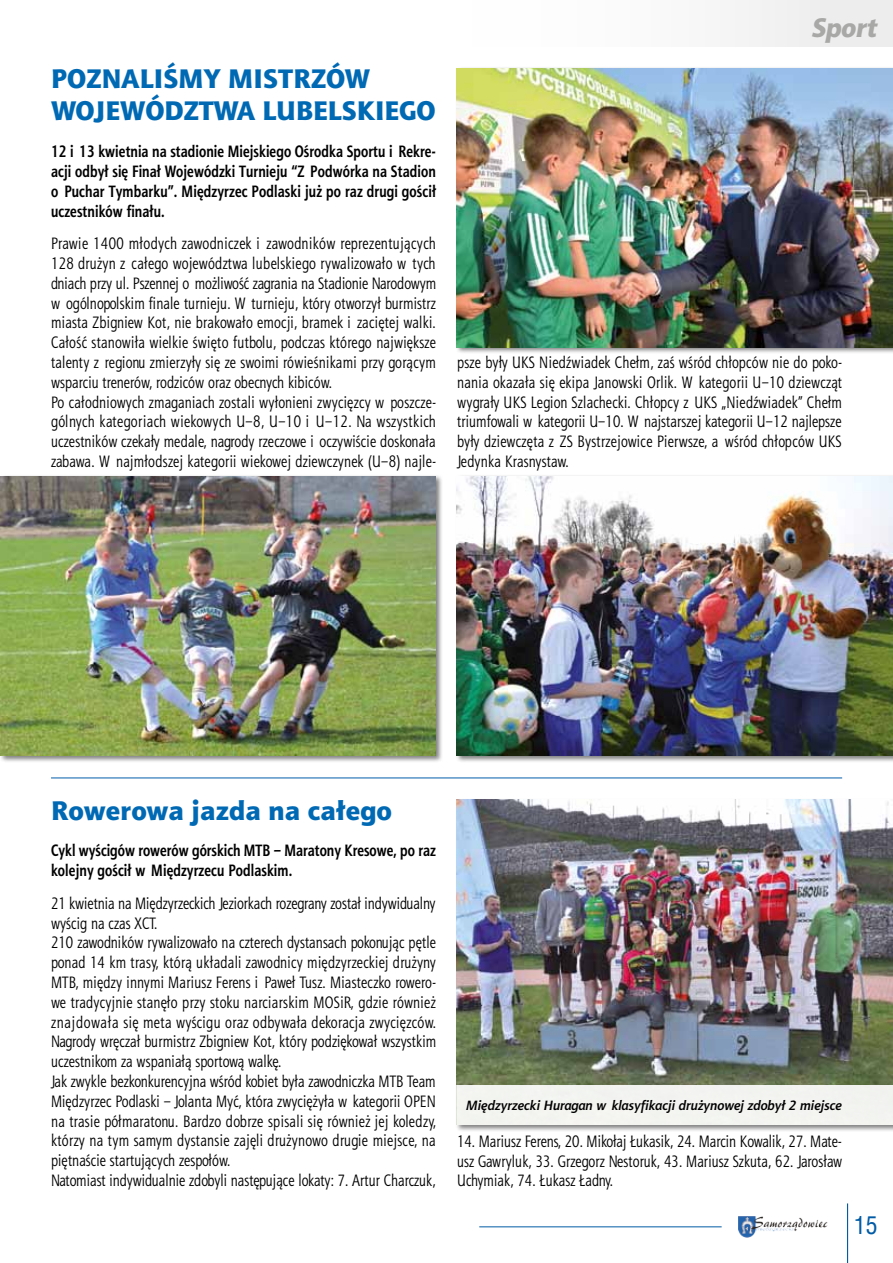
<style>
.page{position:relative;width:893px;height:1263px;background:#fff}
.page>*{position:absolute;margin:0;border:0;box-sizing:border-box;transform-origin:0 0}
.t1{font:27px/32.4px "Aerton EFN Black";color:#0069b4}
.t2{font:italic 27px "Aerton EFN Black";color:#a8a8a7}
.t3{font:25.5px "Arial Narrow";color:#005ba6}
.t4{font:condensed 24px "Helvetica";color:#005ba6}
.t5{font:16.5px/19.8px "Aerton Cnd EFN";letter-spacing:.01em;color:#000}
.t6{font:700 16.5px/19.8px "Aerton Cnd EFN";letter-spacing:.01em;color:#000;text-align:justify}
.t7{font:italic 700 13.5px "Aerton EFN";color:#000}
</style>
<div class="page">
<div style="left:448px;top:0;width:445px;height:47px;background:#f9f9f9"></div>
<hr style="left:847px;top:1203px;width:1px;height:60px;background:#005ba6">
<img style="left:739px;top:1216px;width:89px;height:21px">
<hr style="left:479px;top:1226px;width:243px;height:1px;background:#005ba6">
<hr style="left:51px;top:777px;width:791px;height:1px;background:#005da9">
<div style="left:455px;top:66px;width:438px;height:289px;background:#000;opacity:.5"></div>
<img style="left:457px;top:68px;width:436px;height:279px">
<div style="left:0;top:475px;width:443px;height:288px;background:#000;opacity:.5"></div>
<img style="left:1px;top:476px;width:434px;height:279px">
<div style="left:455px;top:475px;width:438px;height:288px;background:#000;opacity:.5"></div>
<img style="left:457px;top:476px;width:436px;height:279px">
<div style="left:455px;top:798px;width:438px;height:334px;background:#000;opacity:.5"></div>
<img style="left:457px;top:799px;width:436px;height:286px">
<div style="left:457px;top:1085px;width:436px;height:40px;background:#f3f4f1"></div>
<h1 class="t1" style="left:51px;top:62px;width:386px">POZNALIŚMY MISTRZÓW<br>WOJEWÓDZTWA LUBELSKIEGO</h1>
<p class="t6" style="left:51px;top:142px;width:387px">12 i 13 kwietnia na stadionie Miejskiego Ośrodka Sportu i Rekre&shy;acji odbył się Finał Wojewódzki Turnieju “Z Podwórka na Stadion o Puchar Tymbarku”. Międzyrzec Podlaski już po raz drugi gościł uczestników finału.</p>
<p class="t5" style="left:51px;top:234px;width:387px">Prawie 1400 młodych zawodniczek i zawodników reprezentujących 128 drużyn z całego województwa lubelskiego rywalizowało w tych dniach przy ul. Pszennej o możliwość zagrania na Stadionie Narodowym w ogólnopolskim finale turnieju. W turnieju, który otworzył burmistrz miasta Zbigniew Kot, nie brakowało emocji, bramek i zaciętej walki.<br>Całość stanowiła wielkie święto futbolu, podczas którego największe talenty z regionu zmierzyły się ze swoimi rówieśnikami przy gorącym wsparciu trenerów, rodziców oraz obecnych kibiców.<br>Po całodniowych zmaganiach zostali wyłonieni zwycięzcy w poszcze&shy;gólnych kategoriach wiekowych U–8, U–10 i U–12. Na wszystkich uczestników czekały medale, nagrody rzeczowe i oczywiście doskonała zabawa. W najmłodszej kategorii wiekowej dziewczynek (U–8) najle-</p>
<h1 class="t2" style="left:811px;top:11px;width:67px">Sport</h1>
<p class="t5" style="left:457px;top:352px;width:386px;text-align:justify">psze były UKS Niedźwiadek Chełm, zaś wśród chłopców nie do poko&shy;nania okazała się ekipa Janowski Orlik. W kategorii U–10 dziewcząt wygrały UKS Legion Szlachecki. Chłopcy z UKS „Niedźwiadek” Chełm triumfowali w kategorii U–10. W najstarszej kategorii U–12 najlepsze były dziewczęta z ZS Bystrzejowice Pierwsze, a wśród chłopców UKS Jedynka Krasnystaw.</p>
<h1 class="t1" style="left:51px;top:794px;width:342px">Rowerowa jazda na całego</h1>
<p class="t6" style="left:51px;top:841px;width:386px">Cykl wyścigów rowerów górskich MTB – Maratony Kresowe, po raz kolejny gościł w Międzyrzecu Podlaskim.</p>
<p class="t5" style="left:51px;top:893px;width:387px">21 kwietnia na Międzyrzeckich Jeziorkach rozegrany został indywidualny wyścig na czas XCT.<br>210 zawodników rywalizowało na czterech dystansach pokonując pętle ponad 14 km trasy, którą układali zawodnicy międzyrzeckiej drużyny MTB, między innymi Mariusz Ferens i Paweł Tusz. Miasteczko rowero&shy;we tradycyjnie stanęło przy stoku narciarskim MOSiR, gdzie również znajdowała się meta wyścigu oraz odbywała dekoracja zwycięzców.<br>Nagrody wręczał burmistrz Zbigniew Kot, który podziękował wszystkim uczestnikom za wspaniałą sportową walkę.<br>Jak zwykle bezkonkurencyjna wśród kobiet była zawodniczka MTB Team Międzyrzec Podlaski – Jolanta Myć, która zwyciężyła w kategorii OPEN na trasie półmaratonu. Bardzo dobrze spisali się również jej koledzy, którzy na tym samym dystansie zajęli drużynowo drugie miejsce, na piętnaście startujących zespołów.<br>Natomiast indywidualnie zdobyli następujące lokaty: 7. Artur Charczuk,</p>
<p class="t7" style="left:466px;top:1097px;width:377px">Międzyrzecki Huragan w klasyfikacji drużynowej zdobył 2 miejsce</p>
<p class="t5" style="left:457px;top:1131px;width:386px;text-align:justify">14. Mariusz Ferens, 20. Mikołaj Łukasik, 24. Marcin Kowalik, 27. Mate&shy;usz Gawryluk, 33. Grzegorz Nestoruk, 43. Mariusz Szkuta, 62. Jarosław Uchymiak, 74. Łukasz Ładny.</p>
<h3 class="t4" style="left:854px;top:1210px;width:25px">15</h3>
<h2 class="t3" style="left:865px;top:1207px;width:13px">3</h2>
</div>
